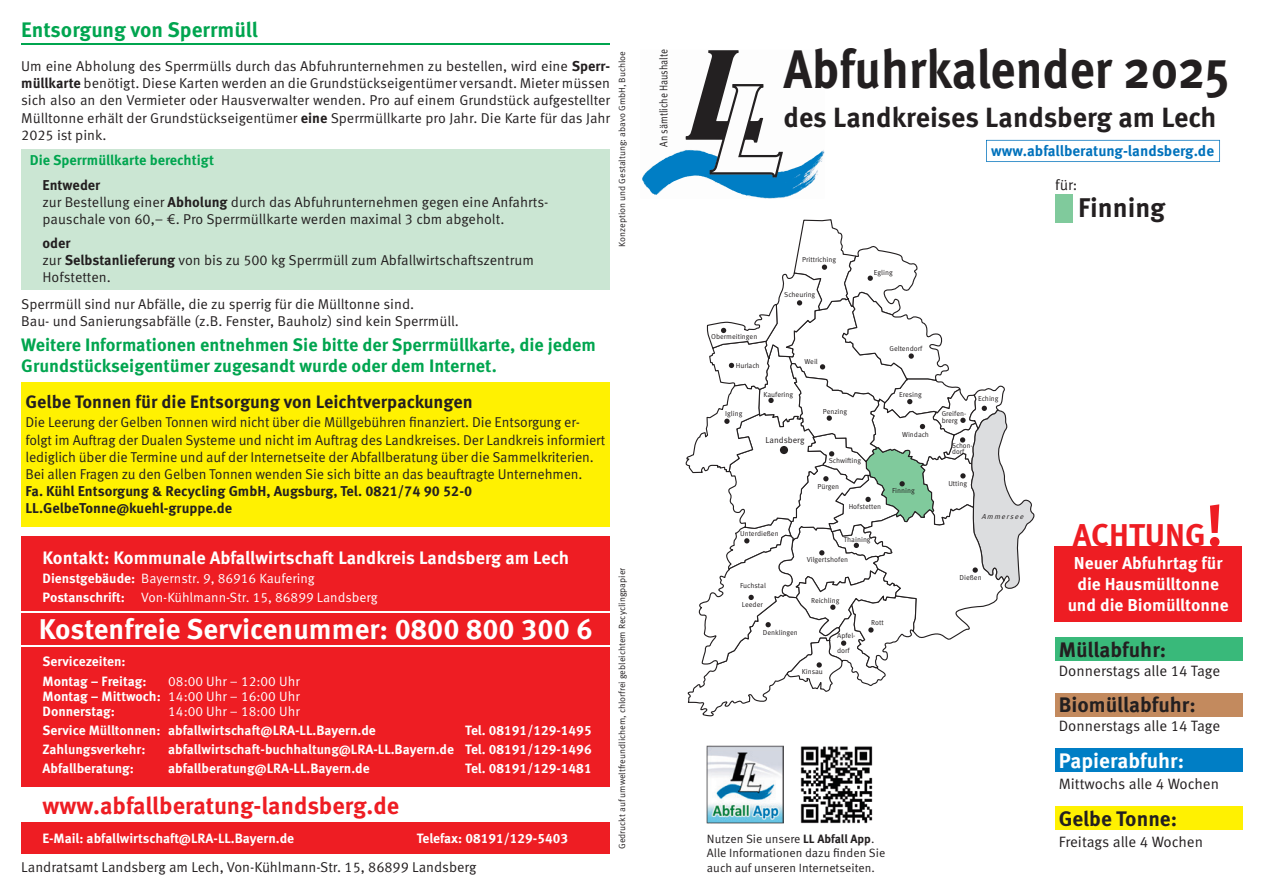
<style>
.page{position:relative;width:1263px;height:893px;background:#fff}
.page>*{position:absolute;margin:0;border:0;box-sizing:border-box;transform-origin:0 0}
.t1{font:700 54px "Meta Pro";color:#231f20;scale:.9 1}
.t2{font:700 31.5px "Meta Pro";color:#ee1d23}
.t3{font:700 28.5px "Meta Pro";color:#fff}
.t4{font:700 27.75px "Meta Pro";color:#231f20}
.t5{font:700 27px "Meta Pro";color:#231f20}
.t6{font:700 24px "Meta Pro";letter-spacing:-.005em;color:#ee1d23}
.t7{font:700 21px "Meta Pro";color:#231f20}
.t8{font:700 21px "Meta Pro";color:#00a54f}
.t9{font:700 21px "Meta Pro";color:#fff}
.t10{font:700 18px/21.6px "Meta Pro";color:#00a54f}
.t11{font:700 18px "Meta Pro";color:#fff}
.t12{font:700 18px "Meta Pro";color:#231f20}
.t13{font:700 17.25px/20.7px "Meta Pro";color:#fff;text-align:center}
.t14{font:15px "Meta Pro";color:#231f20}
.t15{font:700 15px "Meta Pro";letter-spacing:-.005em;color:#0072bc}
.t16{font:14.25px/17.1px "Meta Pro";letter-spacing:-.01em;color:#231f20}
.t17{font:700 14.25px/17.1px "Meta Pro";color:#231f20}
.t18{font:700 14.25px "Meta Pro";color:#00a54f}
.t19{font:700 13.5px/19.2px "Meta Pro";color:#fff}
.t20{font:13.5px/15px "Meta Pro";color:#fff}
.t21{font:12px/14.4px "Meta Pro";color:#231f20}
.t22{font:11.25px "Meta Pro";color:#231f20;scale:.85 1}
.t23{font:9px "Meta Pro";color:#231f20}
.t24{font:8.7px "Meta Pro";letter-spacing:-.005em;color:#231f20}
.t25{font:7.2px/7.2px "Meta Pro";color:#231f20}
.t26{font:7.2px/6.9px "Meta Pro";color:#231f20;scale:.95 1}
.t27{font:italic 7.2px "Meta Pro";color:#231f20;scale:1.04 1}
.s1{font-weight:700}
.s2{font-size:58.5px}
</style>
<div class="page">
<svg style="left:686px;top:219px;width:348px;height:497px"></svg>
<hr style="left:21px;top:43px;width:589px;height:2px;background:#00a54f">
<div style="left:21px;top:382px;width:589px;height:145px;background:#fff101"></div>
<div style="left:21px;top:149px;width:589px;height:141px;background:#cbe6d3"></div>
<div style="left:21px;top:536px;width:589px;height:251px;background:#ee1d23"></div>
<hr style="left:21px;top:611px;width:589px;height:2px;background:#fff">
<hr style="left:21px;top:645px;width:589px;height:1px;background:#fff">
<div style="left:21px;top:822px;width:589px;height:32px;background:#ee1d23"></div>
<svg style="left:642px;top:50px;width:183px;height:149px"></svg>
<svg style="left:986px;top:140px;width:234px;height:22px"></svg>
<div style="left:1055px;top:194px;width:17px;height:29px;background:#80ca9c"></div>
<div style="left:1054px;top:546px;width:188px;height:75px;background:#ee1d23"></div>
<div style="left:1055px;top:638px;width:187px;height:23px;background:#39b97a"></div>
<div style="left:1055px;top:693px;width:187px;height:23px;background:#c38a5e"></div>
<div style="left:1055px;top:748px;width:187px;height:23px;background:#007ec5"></div>
<div style="left:1055px;top:806px;width:187px;height:23px;background:#fff101"></div>
<img style="left:707px;top:746px;width:76px;height:77px">
<img style="left:800px;top:746px;width:73px;height:78px">
<h3 class="t8" style="left:21px;top:17px;width:238px">Entsorgung von Sperrmüll</h3>
<p class="t16" style="left:21px;top:58px;width:590px;text-align:justify">Um eine Abholung des Sperrmülls durch das Abfuhrunternehmen zu bestellen, wird eine <span class="s1">Sperr&shy;müllkarte</span> benötigt. Diese Karten werden an die Grundstückseigentümer versandt. Mieter müssen sich also an den Vermieter oder Hausverwalter wenden. Pro auf einem Grundstück aufgestellter Mülltonne erhält der Grundstückseigentümer <span class="s1">eine</span> Sperrmüllkarte pro Jahr. Die Karte für das Jahr 2025 ist pink.</p>
<p class="t18" style="left:30px;top:151px;width:186px">Die Sperrmüllkarte berechtigt</p>
<p class="t16" style="left:43px;top:177px;width:508px"><span class="s1">Entweder<br></span>zur Bestellung einer <span class="s1">Abholung</span> durch das Abfuhrunternehmen gegen eine Anfahrts&shy;pauschale von 60,– €. Pro Sperrmüllkarte werden maximal 3 cbm abgeholt.</p>
<p class="t16" style="left:43px;top:235px;width:493px"><span class="s1">oder<br></span>zur <span class="s1">Selbstanlieferung</span> von bis zu 500 kg Sperrmüll zum Abfallwirtschaftszentrum<br>Hofstetten.</p>
<p class="t16" style="left:21px;top:295px;width:439px">Sperrmüll sind nur Abfälle, die zu sperrig für die Mülltonne sind.<br>Bau- und Sanierungs abfälle (z.B. Fenster, Bauholz) sind kein Sperrmüll.</p>
<p class="t10" style="left:21px;top:334px;width:576px">Weitere Informationen entnehmen Sie bitte der Sperrmüllkarte, die jedem<br>Grundstückseigentümer zugesandt wurde oder dem Internet.</p>
<p class="t12" style="left:26px;top:390px;width:449px">Gelbe Tonnen für die Entsorgung von Leichtverpackungen</p>
<p class="t16" style="left:26px;top:414px;width:581px">Die Leerung der Gelben Tonnen wird nicht über die Müllgebühren finanziert. Die Entsorgung er&shy;folgt im Auftrag der Dualen Systeme und nicht im Auftrag des Landkreises. Der Landkreis informiert lediglich über die Termine und auf der Internetseite der Abfallberatung über die Sammelkriterien.<br>Bei allen Fragen zu den Gelben Tonnen wenden Sie sich bitte an das beauftragte Unternehmen.</p>
<p class="t17" style="left:26px;top:483px;width:448px">Fa. Kühl Entsorgung &amp; Recycling GmbH, Augsburg, Tel. 0821/74 90 52-0<br>LL.GelbeTonne@kuehl-gruppe.de</p>
<p class="t23" style="left:617px;top:247px;width:197px;rotate:-90deg">Konzeption und Gestaltung: abavo GmbH, Buchloe</p>
<p class="t11" style="left:43px;top:546px;width:528px">Kontakt: Kommunale Abfallwirtschaft Landkreis Landsberg am Lech</p>
<p class="t20" style="left:43px;top:569px;width:337px;line-height:19.2px"><span class="s1">Dienstgebäude:</span> Bayernstr. 9, 86916 Kaufering<br><span class="s1">Postanschrift:</span> Von-Kühlmann-Str. 15, 86899 Landsberg</p>
<h3 class="t3" style="left:39px;top:611px;width:555px">Kostenfreie Servicenummer: 0800 800 300 6</h3>
<p class="t19" style="left:43px;top:652px;width:105px">Servicezeiten:<br>Montag – Freitag:</p>
<p class="t20" style="left:43px;top:674px;width:259px;text-align:justify;text-indent:126px">08:00 Uhr – 12:00 Uhr <span class="s1">Montag – Mittwoch:</span> 14:00 Uhr – 16:00 Uhr <span class="s1">Donnerstag:</span></p>
<p class="t20" style="left:168px;top:704px;width:133px">14:00 Uhr – 18:00 Uhr</p>
<p class="t19" style="left:43px;top:721px;width:335px">Service Mülltonnen: abfallwirtschaft@LRA-LL.Bayern.de</p>
<p class="t19" style="left:465px;top:721px;width:128px">Tel. 08191/129-1495</p>
<p class="t19" style="left:43px;top:740px;width:104px">Zahlungsverkehr:</p>
<p class="t19" style="left:168px;top:740px;width:425px">abfallwirtschaft-buchhaltung@LRA-LL.Bayern.de Tel. 08191/129-1496</p>
<p class="t19" style="left:43px;top:759px;width:93px">Abfallberatung:</p>
<p class="t19" style="left:168px;top:759px;width:203px">abfallberatung@LRA-LL.Bayern.de</p>
<p class="t19" style="left:465px;top:759px;width:128px">Tel. 08191/129-1481</p>
<h3 class="t6" style="left:43px;top:790px;width:358px">www.abfallberatung-landsberg.de</h3>
<p class="t19" style="left:43px;top:829px;width:253px">E-Mail: abfallwirtschaft@LRA-LL.Bayern.de</p>
<p class="t19" style="left:417px;top:829px;width:153px">Telefax: 08191/129-5403</p>
<p class="t16" style="left:21px;top:858px;width:457px">Landratsamt Landsberg am Lech, Von-Kühlmann-Str. 15, 86899 Landsberg</p>
<p class="t23" style="left:617px;top:849px;width:283px;rotate:-90deg">Gedruckt auf umweltfreundlichem, chlorfrei gebleichtem Recyclingpapier</p>
<p class="t22" style="left:657px;top:147px;width:116px;rotate:-90deg">An sämtliche Haushalte</p>
<h1 class="t1" style="left:783px;top:35px;width:497px">Abfuhrkalender 2025</h1>
<h3 class="t4" style="left:783px;top:100px;width:435px">des Landkreises Landsberg am Lech</h3>
<p class="t15" style="left:991px;top:142px;width:224px">www.abfallberatung-landsberg.de</p>
<p class="t14" style="left:1055px;top:176px;width:24px">für:</p>
<h3 class="t5" style="left:1078px;top:190px;width:89px">Finning</h3>
<p class="t25" style="left:802px;top:256px;width:35px">Prittriching</p>
<p class="t25" style="left:784px;top:291px;width:33px">Scheuring</p>
<p class="t25" style="left:874px;top:269px;width:20px">Egling</p>
<p class="t25" style="left:711px;top:333px;width:48px">Obermeitingen</p>
<p class="t25" style="left:736px;top:362px;width:25px">Hurlach</p>
<p class="t25" style="left:725px;top:409px;width:19px">Igling</p>
<p class="t25" style="left:764px;top:391px;width:31px">Kaufering</p>
<p class="t25" style="left:805px;top:358px;width:15px">Weil</p>
<p class="t25" style="left:823px;top:408px;width:26px">Penzing</p>
<p class="t24" style="left:765px;top:435px;width:40px">Landsberg</p>
<p class="t25" style="left:740px;top:530px;width:40px">Unterdießen</p>
<p class="t25" style="left:829px;top:457px;width:34px">Schwifting</p>
<p class="t25" style="left:817px;top:483px;width:23px">Pürgen</p>
<p class="t25" style="left:849px;top:503px;width:34px">Hofstetten</p>
<p class="t25" style="left:844px;top:536px;width:28px">Thaining</p>
<p class="t25" style="left:740px;top:582px;width:27px">Fuchstal</p>
<p class="t25" style="left:742px;top:601px;width:22px">Leeder</p>
<p class="t25" style="left:807px;top:556px;width:43px">Vilgertshofen</p>
<p class="t25" style="left:811px;top:597px;width:30px">Reichling</p>
<p class="t25" style="left:889px;top:345px;width:34px">Geltendorf</p>
<p class="t25" style="left:899px;top:391px;width:24px">Eresing</p>
<p class="t25" style="left:902px;top:431px;width:28px">Windach</p>
<p class="t25" style="left:892px;top:487px;width:24px">Finning</p>
<p class="t25" style="left:763px;top:628px;width:37px">Denklingen</p>
<p class="t25" style="left:802px;top:668px;width:23px">Kinsau</p>
<p class="t25" style="left:837px;top:628px;width:20px;line-height:14.4px">Apfel&shy;dorf</p>
<p class="t25" style="left:871px;top:619px;width:14px">Rott</p>
<p class="t25" style="left:942px;top:409px;width:26px">Greifen&shy;brerg</p>
<p class="t25" style="left:978px;top:395px;width:22px">Eching</p>
<p class="t26" style="left:952px;top:442px;width:23px">Schon&shy;dorf</p>
<p class="t25" style="left:948px;top:480px;width:20px">Utting</p>
<p class="t27" style="left:981px;top:512px;width:44px">Ammersee</p>
<p class="t25" style="left:959px;top:574px;width:24px">Dießen</p>
<h2 class="t2" style="left:1073px;top:515px;width:152px">ACHTUNG<span class="s2">!</span></h2>
<p class="t13" style="left:1068px;top:553px;width:162px">Neuer Abfuhrtag für die Hausmülltonne und die Biomülltonne</p>
<h3 class="t7" style="left:1059px;top:637px;width:109px">Müllabfuhr:</h3>
<p class="t14" style="left:1059px;top:662px;width:163px">Donnerstags alle 14 Tage</p>
<h3 class="t7" style="left:1059px;top:692px;width:139px">Biomüllabfuhr:</h3>
<p class="t14" style="left:1059px;top:717px;width:163px">Donnerstags alle 14 Tage</p>
<h3 class="t9" style="left:1059px;top:747px;width:127px">Papierabfuhr:</h3>
<p class="t14" style="left:1059px;top:775px;width:162px">Mittwochs alle 4 Wochen</p>
<h3 class="t7" style="left:1059px;top:805px;width:120px">Gelbe Tonne:</h3>
<p class="t21" style="left:707px;top:832px;width:169px">Nutzen Sie unsere <span class="s1">LL Abfall App</span>.</p>
<p class="t14" style="left:1059px;top:833px;width:146px">Freitags alle 4 Wochen</p>
<p class="t21" style="left:707px;top:846px;width:180px">Alle Informationen dazu finden Sie auch auf unseren Internetseiten.</p>
</div>
